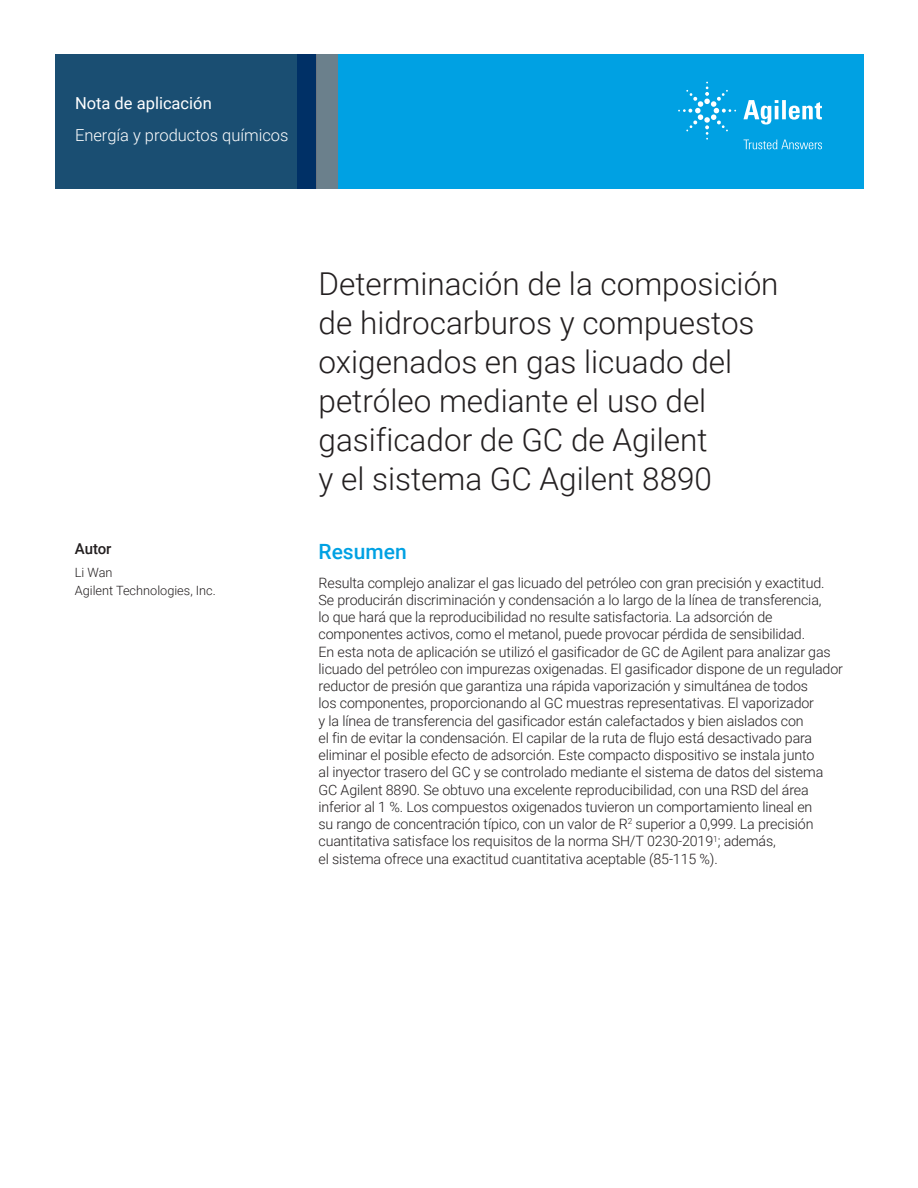
<style>
.page{position:relative;width:918px;height:1188px;background:#fff}
.page>*{position:absolute;margin:0;border:0;box-sizing:border-box;transform-origin:0 0}
.t1{font:300 31.5px/39px "Roboto";color:#231f20}
.t2{font:500 21px "Roboto";color:#00a1e3}
.t3{font:300 16.5px "Roboto";color:#fff}
.t4{font:16.5px "Roboto";color:#fff}
.t5{font:500 15px "Roboto";letter-spacing:-.005em;color:#231f20}
.t6{font:300 14.25px/17.2px "Roboto";letter-spacing:-.01em;color:#231f20}
.t7{font:300 12.75px/17.2px "Roboto";color:#231f20}
</style>
<div class="page">
<div style="left:297px;top:54px;width:567px;height:135px;background:#00a1e3"></div>
<svg style="left:55px;top:54px;width:261px;height:135px;background:#184b71"></svg>
<div style="left:316px;top:54px;width:22px;height:135px;background:#6b808c"></div>
<svg style="left:743px;top:100px;width:79px;height:25px"></svg>
<svg style="left:678px;top:82px;width:58px;height:58px"></svg>
<svg style="left:744px;top:140px;width:78px;height:9px"></svg>
<p class="t4" style="left:75px;top:91px;width:138px">Nota de aplicación</p>
<p class="t3" style="left:75px;top:124px;width:215px">Energía y productos químicos</p>
<p class="t5" style="left:75px;top:538px;width:38px">Autor</p>
<p class="t7" style="left:75px;top:564px;width:143px">Li Wan<br>Agilent Technologies, Inc.</p>
<h1 class="t1" style="left:319px;top:263px;width:462px">Determinación de la composición de hidrocarburos y compuestos oxigenados en gas licuado del petróleo mediante el uso del gasificador de GC de Agilent<br>y el sistema GC Agilent 8890</h1>
<h2 class="t2" style="left:319px;top:536px;width:90px">Resumen</h2>
<p class="t6" style="left:319px;top:573px;width:526px">Resulta complejo analizar el gas licuado del petróleo con gran precisión y exactitud.<br>Se producirán discriminación y condensación a lo largo de la línea de transferencia,<br>lo que hará que la reproducibilidad no resulte satisfactoria. La adsorción de componentes activos, como el metanol, puede provocar pérdida de sensibilidad.<br>En esta nota de aplicación se utilizó el gasificador de GC de Agilent para analizar gas licuado del petróleo con impurezas oxigenadas. El gasificador dispone de un regulador reductor de presión que garantiza una rápida vaporización y simultánea de todos<br>los componentes, proporcionando al GC muestras representativas. El vaporizador<br>y la línea de transferencia del gasificador están calefactados y bien aislados con<br>el fin de evitar la condensación. El capilar de la ruta de flujo está desactivado para eliminar el posible efecto de adsorción. Este compacto dispositivo se instala junto<br>al inyector trasero del GC y se controlado mediante el sistema de datos del sistema GC Agilent 8890. Se obtuvo una excelente reproducibilidad, con una RSD del área inferior al 1 %. Los compuestos oxigenados tuvieron un comportamiento lineal en<br>su rango de concentración típico, con un valor de R<sup>2</sup> superior a 0,999. La precisión cuantitativa satisface los requisitos de la norma SH/T 0230-2019<sup>1</sup>; además,<br>el sistema ofrece una exactitud cuantitativa aceptable (85-115 %).</p>
</div>
